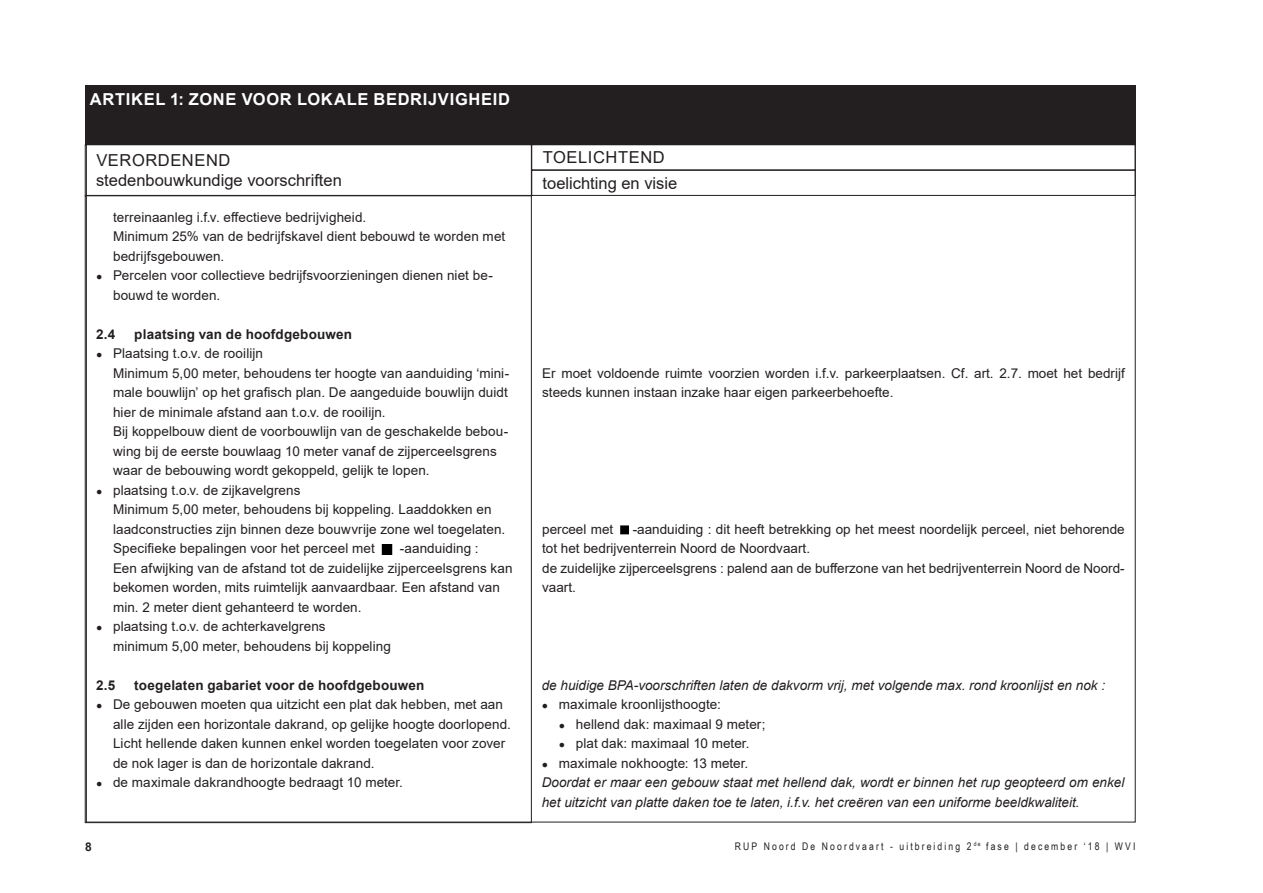
<style>
.page{position:relative;width:1263px;height:893px;background:#fff}
.page>*{position:absolute;margin:0;border:0;box-sizing:border-box;transform-origin:0 0}
.t1{font:16.5px/19.5px "Arial";color:#231f20}
.Lijstnummering_2_tit{font:700 16.5px "Arial";letter-spacing:.04em;color:#fff}
.opsomming_niveau_1{font:13.5px/19.5px "Arial";letter-spacing:.005em;color:#231f20}
.t2{font:italic 13.5px/19.5px "Arial";color:#231f20}
.voorschrift_titel_1{font:700 13.5px "Arial";letter-spacing:.015em;color:#231f20}
.t3{font:700 12px "Arial";color:#231f20}
.t4{font:10.5px "Arial Narrow";letter-spacing:.2em;color:#231f20}
.s1{font-weight:700;font-size:10.5px}
.s2{font-weight:700;font-style:normal;font-size:10.5px}
.s3{font-style:normal}
</style>
<div class="page">
<div style="left:85px;top:145px;width:446px;height:51px;border:1px solid #231f20"></div>
<div style="left:531px;top:170px;width:604px;height:26px;border:1px solid #231f20"></div>
<div style="left:85px;top:85px;width:1050px;height:60px;background:#231f20"></div>
<img style="left:381px;top:544px;width:12px;height:11px">
<img style="left:620px;top:525px;width:9px;height:10px">
<p class="Lijstnummering_2_tit" style="left:90px;top:87px;width:422px">ARTIKEL 1: ZONE VOOR LOKALE BEDRIJVIGHEID</p>
<p class="t1" style="left:96px;top:151px;width:247px">VERORDENEND stedenbouwkundige voorschriften</p>
<p class="t1" style="left:543px;top:145px;width:136px;line-height:25.5px">TOELICHTEND toelichting en visie</p>
<p class="opsomming_niveau_1" style="left:113px;top:207px;width:394px">terreinaanleg i.f.v. effectieve bedrijvigheid.<br>Minimum 25% van de bedrijfskavel dient bebouwd te worden met bedrijfsgebouwen.</p>
<p class="opsomming_niveau_1" style="left:113px;top:265px;width:381px;text-indent:-17px"><span class="s1">●</span> Percelen voor collectieve bedrijfsvoorzieningen dienen niet be&shy;bouwd te worden.</p>
<p class="voorschrift_titel_1" style="left:96px;top:324px;width:21px">2.4</p>
<p class="voorschrift_titel_1" style="left:134px;top:324px;width:219px">plaatsing van de hoofdgebouwen</p>
<p class="opsomming_niveau_1" style="left:113px;top:343px;width:398px;text-indent:-17px"><span class="s1">●</span> Plaatsing t.o.v. de rooilijn<br>Minimum 5,00 meter, behoudens ter hoogte van aanduiding ‘mini&shy;male bouwlijn’ op het grafisch plan. De aangeduide bouwlijn duidt hier de minimale afstand aan t.o.v. de rooilijn.<br>Bij koppelbouw dient de voorbouwlijn van de geschakelde bebou&shy;wing bij de eerste bouwlaag 10 meter vanaf de zijperceelsgrens waar de bebouwing wordt gekoppeld, gelijk te lopen.</p>
<p class="opsomming_niveau_1" style="left:113px;top:480px;width:394px;text-indent:-17px"><span class="s1">●</span> plaatsing t.o.v. de zijkavelgrens<br>Minimum 5,00 meter, behoudens bij koppeling. Laaddokken en laadconstructies zijn binnen deze bouwvrije zone wel toegelaten.<br>Specifieke bepalingen voor het perceel met</p>
<p class="opsomming_niveau_1" style="left:542px;top:363px;width:584px">Er moet voldoende ruimte voorzien worden i.f.v. parkeerplaatsen. Cf. art. 2.7. moet het bedrijf steeds kunnen instaan inzake haar eigen parkeerbehoefte.</p>
<p class="opsomming_niveau_1" style="left:542px;top:519px;width:584px;text-indent:91px">-aanduiding : dit heeft betrekking op het meest noordelijk perceel, niet behorende tot het bedrijventerrein Noord de Noordvaart.<br>de zuidelijke zijperceelsgrens : palend aan de bufferzone van het bedrijventerrein Noord de Noord&shy;vaart.</p>
<p class="opsomming_niveau_1" style="left:542px;top:519px;width:73px">perceel met</p>
<p class="opsomming_niveau_1" style="left:113px;top:538px;width:401px;text-indent:287px">-aanduiding :<br>Een afwijking van de afstand tot de zuidelijke zijperceelsgrens kan bekomen worden, mits ruimtelijk aanvaardbaar. Een afstand van min. 2 meter dient gehanteerd te worden.</p>
<p class="opsomming_niveau_1" style="left:113px;top:616px;width:279px;text-indent:-17px"><span class="s1">●</span> plaatsing t.o.v. de achterkavelgrens<br>minimum 5,00 meter, behoudens bij koppeling</p>
<p class="voorschrift_titel_1" style="left:96px;top:675px;width:21px">2.5</p>
<p class="voorschrift_titel_1" style="left:134px;top:675px;width:292px">toegelaten gabariet voor de hoofdgebouwen</p>
<p class="opsomming_niveau_1" style="left:113px;top:694px;width:399px;text-indent:-17px"><span class="s1">●</span> De gebouwen moeten qua uitzicht een plat dak hebben, met aan alle zijden een horizontale dakrand, op gelijke hoogte doorlopend.<br>Licht hellende daken kunnen enkel worden toegelaten voor zover de nok lager is dan de horizontale dakrand.</p>
<p class="opsomming_niveau_1" style="left:96px;top:772px;width:308px"><span class="s1">●</span> de maximale dakrandhoogte bedraagt 10 meter.</p>
<p class="t2" style="left:542px;top:675px;width:565px">de huidige BPA-voorschriften laten de dakvorm vrij, met volgende max. rond kroonlijst en nok :</p>
<p class="opsomming_niveau_1" style="left:542px;top:694px;width:180px"><span class="s1">●</span> maximale kroonlijsthoogte:</p>
<p class="opsomming_niveau_1" style="left:559px;top:714px;width:208px"><span class="s1">●</span> hellend dak: maximaal 9 meter;</p>
<p class="opsomming_niveau_1" style="left:559px;top:733px;width:192px"><span class="s1">●</span> plat dak: maximaal 10 meter.</p>
<p class="t2" style="left:542px;top:753px;width:584px"><span class="s2">●</span> <span class="s3">maximale nokhoogte: 13 meter.<br></span>Doordat er maar een gebouw staat met hellend dak, wordt er binnen het rup geopteerd om enkel het uitzicht van platte daken toe te laten, i.f.v. het creëren van een uniforme beeldkwaliteit.</p>
<p class="t3" style="left:85px;top:838px;width:8px">8</p>
<p class="t4" style="left:735px;top:838px;width:402px">RUP Noord De Noordvaart - uitbreiding 2 <sup>de</sup> fase | december ‘18 | WVI</p>
</div>
